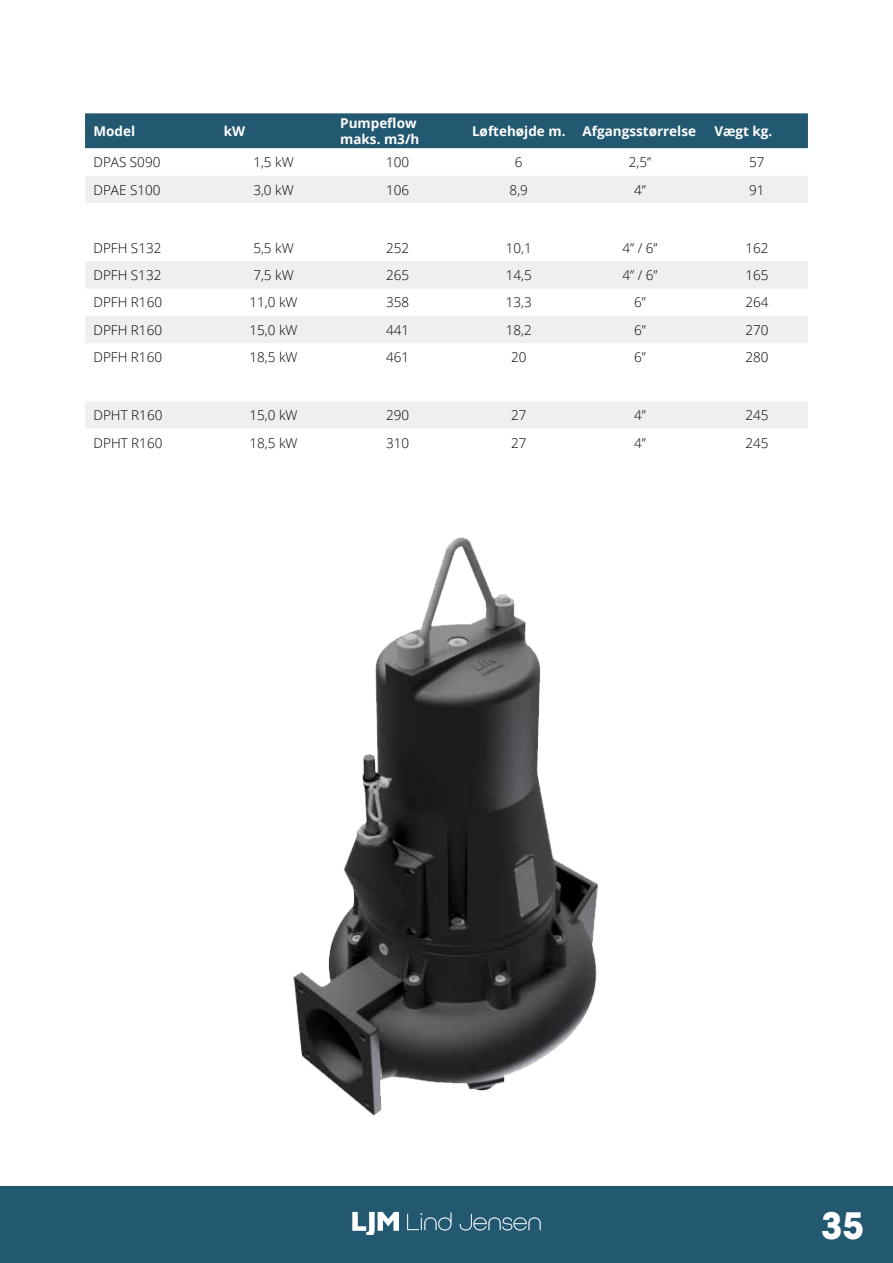
<style>
.page{position:relative;width:893px;height:1263px;background:#fff}
.page>*{position:absolute;margin:0;border:0;box-sizing:border-box;transform-origin:0 0}
.t1{font:700 40.8px "All Round Gothic";color:#fff}
.t2{font:300 13.5px "Open Sans";color:#000}
.t3{font:700 13.5px/16.2px "Open Sans";color:#fff}
</style>
<div class="page">
<img style="left:293px;top:537px;width:305px;height:579px">
<div style="left:85px;top:113px;width:723px;height:35px;background:#225870"></div>
<div style="left:85px;top:176px;width:723px;height:27px;background:#eeefee"></div>
<div style="left:85px;top:261px;width:723px;height:27px;background:#eeefee"></div>
<div style="left:85px;top:316px;width:723px;height:27px;background:#eeefee"></div>
<div style="left:85px;top:401px;width:723px;height:28px;background:#eeefee"></div>
<div style="left:0;top:1186px;width:893px;height:77px;background:#225870"></div>
<svg style="left:352px;top:1212px;width:47px;height:22px"></svg>
<svg style="left:407px;top:1212px;width:44px;height:18px"></svg>
<svg style="left:460px;top:1214px;width:81px;height:16px"></svg>
<p class="t3" style="left:94px;top:123px;width:43px">Model</p>
<p class="t3" style="left:224px;top:123px;width:23px">kW</p>
<p class="t3" style="left:340px;top:115px;width:81px">Pumpeflow maks. m3/h</p>
<p class="t3" style="left:472px;top:123px;width:95px">Løftehøjde m.</p>
<p class="t3" style="left:583px;top:123px;width:115px">Afgangsstørrelse</p>
<p class="t3" style="left:714px;top:123px;width:59px">Vægt kg.</p>
<p class="t2" style="left:94px;top:153px;width:68px">DPAS S090</p>
<p class="t2" style="left:253px;top:153px;width:42px">1,5 kW</p>
<p class="t2" style="left:386px;top:153px;width:25px">100</p>
<p class="t2" style="left:515px;top:153px;width:9px">6</p>
<p class="t2" style="left:629px;top:153px;width:24px">2,5”</p>
<p class="t2" style="left:749px;top:153px;width:17px">57</p>
<p class="t2" style="left:94px;top:180px;width:68px">DPAE S100</p>
<p class="t2" style="left:253px;top:180px;width:42px">3,0 kW</p>
<p class="t2" style="left:386px;top:180px;width:25px">106</p>
<p class="t2" style="left:510px;top:180px;width:20px">8,9</p>
<p class="t2" style="left:634px;top:180px;width:13px">4”</p>
<p class="t2" style="left:749px;top:180px;width:17px">91</p>
<p class="t2" style="left:94px;top:239px;width:69px">DPFH S132</p>
<p class="t2" style="left:253px;top:239px;width:42px">5,5 kW</p>
<p class="t2" style="left:386px;top:239px;width:25px">252</p>
<p class="t2" style="left:506px;top:239px;width:28px">10,1</p>
<p class="t2" style="left:622px;top:239px;width:37px">4” / 6”</p>
<p class="t2" style="left:745px;top:239px;width:25px">162</p>
<p class="t2" style="left:94px;top:266px;width:69px">DPFH S132</p>
<p class="t2" style="left:253px;top:266px;width:42px">7,5 kW</p>
<p class="t2" style="left:386px;top:266px;width:25px">265</p>
<p class="t2" style="left:506px;top:266px;width:28px">14,5</p>
<p class="t2" style="left:622px;top:266px;width:37px">4” / 6”</p>
<p class="t2" style="left:745px;top:266px;width:25px">165</p>
<p class="t2" style="left:94px;top:293px;width:70px">DPFH R160</p>
<p class="t2" style="left:249px;top:293px;width:50px">11,0 kW</p>
<p class="t2" style="left:386px;top:293px;width:25px">358</p>
<p class="t2" style="left:506px;top:293px;width:28px">13,3</p>
<p class="t2" style="left:634px;top:293px;width:13px">6”</p>
<p class="t2" style="left:745px;top:293px;width:25px">264</p>
<p class="t2" style="left:94px;top:321px;width:70px">DPFH R160</p>
<p class="t2" style="left:249px;top:321px;width:50px">15,0 kW</p>
<p class="t2" style="left:386px;top:321px;width:25px">441</p>
<p class="t2" style="left:506px;top:321px;width:28px">18,2</p>
<p class="t2" style="left:634px;top:321px;width:13px">6”</p>
<p class="t2" style="left:745px;top:321px;width:25px">270</p>
<p class="t2" style="left:94px;top:348px;width:70px">DPFH R160</p>
<p class="t2" style="left:249px;top:348px;width:50px">18,5 kW</p>
<p class="t2" style="left:386px;top:348px;width:25px">461</p>
<p class="t2" style="left:511px;top:348px;width:17px">20</p>
<p class="t2" style="left:634px;top:348px;width:13px">6”</p>
<p class="t2" style="left:745px;top:348px;width:25px">280</p>
<p class="t2" style="left:94px;top:406px;width:70px">DPHT R160</p>
<p class="t2" style="left:250px;top:406px;width:50px">15,0 kW</p>
<p class="t2" style="left:386px;top:406px;width:25px">290</p>
<p class="t2" style="left:511px;top:406px;width:17px">27</p>
<p class="t2" style="left:634px;top:406px;width:13px">4”</p>
<p class="t2" style="left:745px;top:406px;width:25px">245</p>
<p class="t2" style="left:94px;top:433px;width:70px">DPHT R160</p>
<p class="t2" style="left:250px;top:433px;width:50px">18,5 kW</p>
<p class="t2" style="left:386px;top:433px;width:25px">310</p>
<p class="t2" style="left:511px;top:433px;width:17px">27</p>
<p class="t2" style="left:634px;top:433px;width:13px">4”</p>
<p class="t2" style="left:745px;top:433px;width:25px">245</p>
<h1 class="t1" style="left:821px;top:1201px;width:44px">35</h1>
</div>
